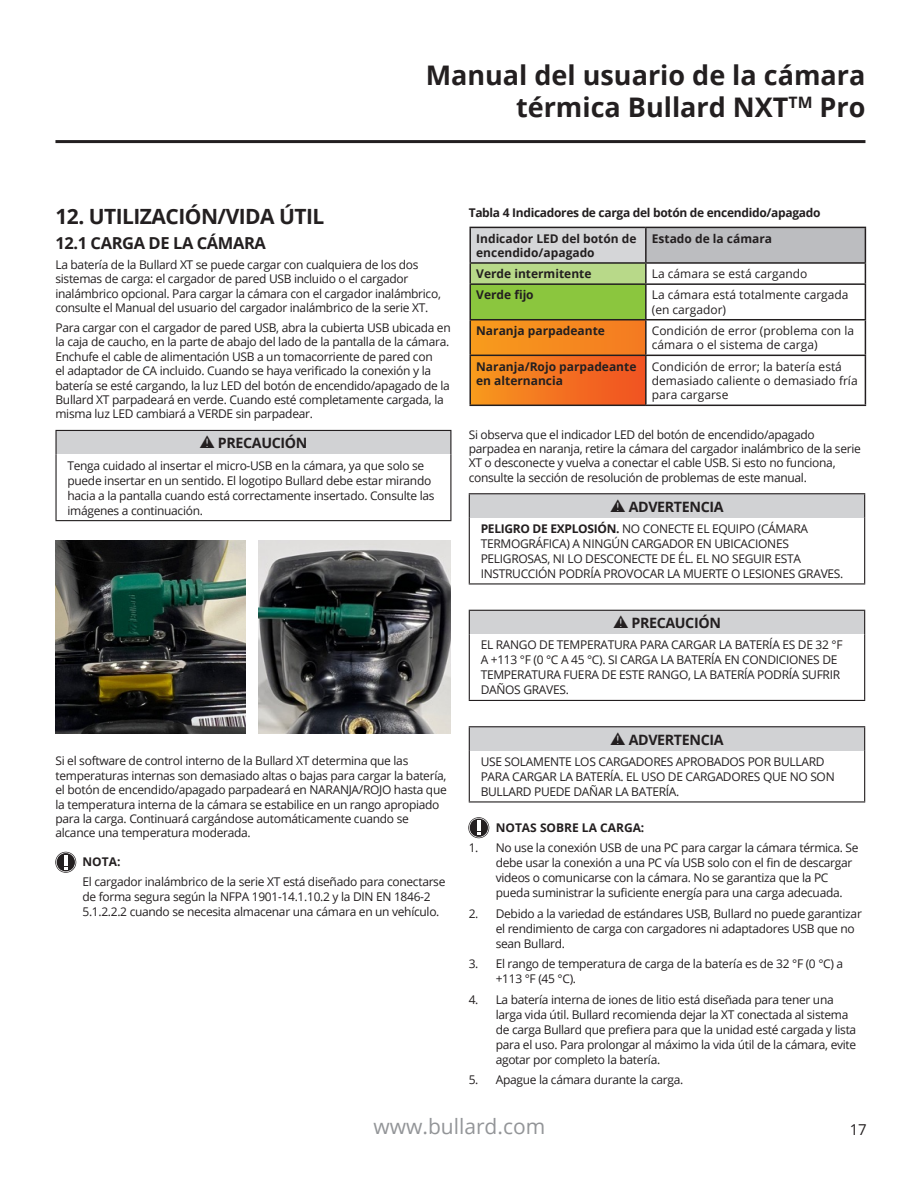
<style>
.page{position:relative;width:918px;height:1188px;background:#fff}
.page>*{position:absolute;margin:0;border:0;box-sizing:border-box;transform-origin:0 0}
.t1{font:700 27px/32.4px "Open Sans";color:#231f20;text-align:right}
.t2{font:700 21px "Open Sans";letter-spacing:-.025em;color:#231f20}
.t3{font:21px "Open Sans";color:#939598}
.t4{font:700 16.5px "Open Sans";letter-spacing:-.025em;color:#231f20}
.t5{font:15px "Open Sans";color:#231f20}
.t6{font:700 14.25px "Open Sans";letter-spacing:-.025em;color:#231f20}
.t7{font:12px/15px "Open Sans";letter-spacing:-.025em;color:#231f20}
.t8{font:12px/14.4px "Open Sans";color:#231f20}
.t9{font:700 12px/14.4px "Open Sans";color:#231f20}
.t10{font:700 12px "Open Sans";letter-spacing:-.025em;color:#231f20}
.s1{font-weight:700}
</style>
<div class="page">
<div style="left:56px;top:430px;width:395px;height:24px;background:#d1d2d4"></div>
<hr style="left:55px;top:430px;width:396px;height:1px;background:#231f20">
<hr style="left:55px;top:431px;width:2px;height:23px;background:#231f20">
<svg style="left:450px;top:431px;width:1px;height:23px"></svg>
<hr style="left:55px;top:454px;width:2px;height:66px;background:#231f20">
<hr style="left:450px;top:454px;width:1px;height:66px;background:#231f20">
<hr style="left:55px;top:520px;width:396px;height:1px;background:#231f20">
<div style="left:469px;top:494px;width:396px;height:24px;background:#d1d2d4"></div>
<hr style="left:469px;top:493px;width:396px;height:1px;background:#231f20">
<svg style="left:469px;top:494px;width:1px;height:24px"></svg>
<svg style="left:864px;top:494px;width:1px;height:24px"></svg>
<hr style="left:469px;top:518px;width:1px;height:65px;background:#231f20">
<hr style="left:864px;top:518px;width:1px;height:65px;background:#231f20">
<hr style="left:469px;top:583px;width:396px;height:2px;background:#231f20">
<div style="left:469px;top:610px;width:396px;height:24px;background:#d1d2d4"></div>
<hr style="left:469px;top:610px;width:396px;height:1px;background:#231f20">
<svg style="left:469px;top:611px;width:1px;height:23px"></svg>
<svg style="left:864px;top:611px;width:1px;height:23px"></svg>
<hr style="left:469px;top:634px;width:1px;height:66px;background:#231f20">
<hr style="left:864px;top:634px;width:1px;height:66px;background:#231f20">
<hr style="left:469px;top:700px;width:396px;height:1px;background:#231f20">
<div style="left:469px;top:727px;width:396px;height:24px;background:#d1d2d4"></div>
<hr style="left:469px;top:726px;width:396px;height:1px;background:#231f20">
<svg style="left:469px;top:727px;width:1px;height:24px"></svg>
<svg style="left:864px;top:727px;width:1px;height:24px"></svg>
<hr style="left:469px;top:751px;width:1px;height:50px;background:#231f20">
<hr style="left:864px;top:751px;width:1px;height:50px;background:#231f20">
<hr style="left:469px;top:801px;width:396px;height:2px;background:#231f20">
<hr style="left:55px;top:140px;width:810px;height:3px;background:#231f20">
<img style="left:55px;top:540px;width:190px;height:194px">
<img style="left:259px;top:540px;width:191px;height:194px">
<svg style="left:55px;top:852px;width:21px;height:21px"></svg>
<div style="left:470px;top:227px;width:176px;height:36px;background:#d5d6d8"></div>
<div style="left:646px;top:227px;width:219px;height:36px;background:#bcbdc0"></div>
<div style="left:470px;top:263px;width:176px;height:21px;background:#b8d989"></div>
<div style="left:470px;top:284px;width:176px;height:36px;background:#8bc63e"></div>
<div style="left:470px;top:320px;width:176px;height:35px;background:linear-gradient(to right,#f89c1c,#f47a22)"></div>
<div style="left:470px;top:355px;width:176px;height:50px;background:linear-gradient(to right,#f7981e,#f15022)"></div>
<hr style="left:469px;top:227px;width:177px;height:1px;background:#231f20">
<hr style="left:469px;top:228px;width:2px;height:34px;background:#231f20">
<hr style="left:646px;top:227px;width:220px;height:1px;background:#231f20">
<hr style="left:645px;top:228px;width:2px;height:34px;background:#231f20">
<hr style="left:865px;top:228px;width:1px;height:34px;background:#231f20">
<hr style="left:469px;top:262px;width:177px;height:2px;background:#231f20">
<svg style="left:469px;top:264px;width:2px;height:19px"></svg>
<hr style="left:646px;top:262px;width:220px;height:2px;background:#231f20">
<svg style="left:645px;top:264px;width:2px;height:19px"></svg>
<svg style="left:865px;top:264px;width:1px;height:19px"></svg>
<hr style="left:469px;top:283px;width:177px;height:2px;background:#231f20">
<hr style="left:469px;top:285px;width:2px;height:34px;background:#231f20">
<hr style="left:646px;top:283px;width:220px;height:2px;background:#231f20">
<hr style="left:645px;top:285px;width:2px;height:34px;background:#231f20">
<hr style="left:865px;top:285px;width:1px;height:34px;background:#231f20">
<hr style="left:469px;top:319px;width:177px;height:1px;background:#231f20">
<hr style="left:469px;top:320px;width:2px;height:35px;background:#231f20">
<hr style="left:646px;top:319px;width:220px;height:1px;background:#231f20">
<hr style="left:645px;top:320px;width:2px;height:35px;background:#231f20">
<hr style="left:865px;top:320px;width:1px;height:35px;background:#231f20">
<hr style="left:469px;top:355px;width:177px;height:1px;background:#231f20">
<hr style="left:469px;top:356px;width:2px;height:49px;background:#231f20">
<hr style="left:646px;top:355px;width:220px;height:1px;background:#231f20">
<hr style="left:645px;top:356px;width:2px;height:49px;background:#231f20">
<hr style="left:865px;top:356px;width:1px;height:49px;background:#231f20">
<hr style="left:469px;top:405px;width:177px;height:1px;background:#231f20">
<hr style="left:646px;top:405px;width:220px;height:1px;background:#231f20">
<svg style="left:468px;top:817px;width:21px;height:21px"></svg>
<p class="t1" style="left:426px;top:58px;width:441px">Manual del usuario de la cámara térmica Bullard NXT<sup>TM</sup> Pro</p>
<p class="t2" style="left:55px;top:202px;width:271px">12. UTILIZACIÓN/VIDA ÚTIL</p>
<p class="t4" style="left:55px;top:232px;width:212px">12.1 CARGA DE LA CÁMARA</p>
<p class="t7" style="left:55px;top:257px;width:387px;line-height:14.4px">La batería de la Bullard XT se puede cargar con cualquiera de los dos sistemas de carga: el cargador de pared USB incluido o el cargador inalámbrico opcional. Para cargar la cámara con el cargador inalámbrico, consulte el Manual del usuario del cargador inalámbrico de la serie XT.</p>
<p class="t7" style="left:55px;top:320px;width:397px;line-height:14.4px">Para cargar con el cargador de pared USB, abra la cubierta USB ubicada en la caja de caucho, en la parte de abajo del lado de la pantalla de la cámara.<br>Enchufe el cable de alimentación USB a un tomacorriente de pared con<br>el adaptador de CA incluido. Cuando se haya verificado la conexión y la batería se esté cargando, la luz LED del botón de encendido/apagado de la Bullard XT parpadeará en verde. Cuando esté completamente cargada, la misma luz LED cambiará a VERDE sin parpadear.</p>
<p class="t6" style="left:218px;top:433px;width:91px">PRECAUCIÓN</p>
<p class="t7" style="left:67px;top:457px;width:369px">Tenga cuidado al insertar el micro-USB en la cámara, ya que solo se puede insertar en un sentido. El logotipo Bullard debe estar mirando hacia a la pantalla cuando está correctamente insertado. Consulte las imágenes a continuación.</p>
<p class="t7" style="left:55px;top:754px;width:393px;line-height:14.4px">Si el software de control interno de la Bullard XT determina que las temperaturas internas son demasiado altas o bajas para cargar la batería, el botón de encendido/apagado parpadeará en NARANJA/ROJO hasta que la temperatura interna de la cámara se estabilice en un rango apropiado para la carga. Continuará cargándose automáticamente cuando se alcance una temperatura moderada.</p>
<p class="t9" style="left:82px;top:854px;width:39px">NOTA:</p>
<p class="t7" style="left:82px;top:874px;width:364px">El cargador inalámbrico de la serie XT está diseñado para conectarse de forma segura según la NFPA 1901-14.1.10.2 y la DIN EN 1846-2<br>5.1.2.2.2 cuando se necesita almacenar una cámara en un vehículo.</p>
<p class="t10" style="left:469px;top:204px;width:353px">Tabla 4 Indicadores de carga del botón de encendido/apagado</p>
<p class="t9" style="left:476px;top:231px;width:162px">Indicador LED del botón de encendido/apagado</p>
<p class="t9" style="left:652px;top:231px;width:122px">Estado de la cámara</p>
<p class="t9" style="left:476px;top:266px;width:117px">Verde intermitente</p>
<p class="t8" style="left:652px;top:266px;width:157px">La cámara se está cargando</p>
<p class="t9" style="left:476px;top:287px;width:59px">Verde fijo</p>
<p class="t8" style="left:652px;top:287px;width:198px">La cámara está totalmente cargada (en cargador)</p>
<p class="t9" style="left:476px;top:323px;width:130px">Naranja parpadeante</p>
<p class="t8" style="left:652px;top:323px;width:204px">Condición de error (problema con la cámara o el sistema de carga)</p>
<p class="t9" style="left:476px;top:359px;width:162px">Naranja/Rojo parpadeante en alternancia</p>
<p class="t8" style="left:652px;top:359px;width:207px">Condición de error; la batería está demasiado caliente o demasiado fría para cargarse</p>
<p class="t7" style="left:469px;top:427px;width:394px;line-height:14.4px">Si observa que el indicador LED del botón de encendido/apagado parpadea en naranja, retire la cámara del cargador inalámbrico de la serie XT o desconecte y vuelva a conectar el cable USB. Si esto no funciona, consulte la sección de resolución de problemas de este manual.</p>
<p class="t6" style="left:629px;top:497px;width:96px">ADVERTENCIA</p>
<p class="t7" style="left:481px;top:521px;width:364px"><span class="s1">PELIGRO DE EXPLOSIÓN.</span> NO CONECTE EL EQUIPO (CÁMARA TERMOGRÁFICA) A NINGÚN CARGADOR EN UBICACIONES PELIGROSAS, NI LO DESCONECTE DE ÉL. EL NO SEGUIR ESTA INSTRUCCIÓN PODRÍA PROVOCAR LA MUERTE O LESIONES GRAVES.</p>
<p class="t6" style="left:631px;top:613px;width:91px">PRECAUCIÓN</p>
<p class="t7" style="left:481px;top:637px;width:363px">EL RANGO DE TEMPERATURA PARA CARGAR LA BATERÍA ES DE 32 °F A +113 °F (0 °C A 45 °C). SI CARGA LA BATERÍA EN CONDICIONES DE TEMPERATURA FUERA DE ESTE RANGO, LA BATERÍA PODRÍA SUFRIR DAÑOS GRAVES.</p>
<p class="t6" style="left:629px;top:730px;width:96px">ADVERTENCIA</p>
<p class="t7" style="left:481px;top:754px;width:356px">USE SOLAMENTE LOS CARGADORES APROBADOS POR BULLARD<br>PARA CARGAR LA BATERÍA. EL USO DE CARGADORES QUE NO SON<br>BULLARD PUEDE DAÑAR LA BATERÍA.</p>
<p class="t9" style="left:496px;top:820px;width:150px">NOTAS SOBRE LA CARGA:</p>
<p class="t7" style="left:496px;top:840px;width:364px;text-indent:-27px">1. No use la conexión USB de una PC para cargar la cámara térmica. Se debe usar la conexión a una PC vía USB solo con el fin de descargar videos o comunicarse con la cámara. No se garantiza que la PC pueda suministrar la suficiente energía para una carga adecuada.</p>
<p class="t7" style="left:496px;top:906px;width:368px;text-indent:-27px">2. Debido a la variedad de estándares USB, Bullard no puede garantizar el rendimiento de carga con cargadores ni adaptadores USB que no sean Bullard.</p>
<p class="t7" style="left:496px;top:956px;width:349px;text-indent:-27px">3. El rango de temperatura de carga de la batería es de 32 °F (0 °C) a +113 °F (45 °C).</p>
<p class="t7" style="left:496px;top:991px;width:362px;text-indent:-27px">4. La batería interna de iones de litio está diseñada para tener una larga vida útil. Bullard recomienda dejar la XT conectada al sistema de carga Bullard que prefiera para que la unidad esté cargada y lista para el uso. Para prolongar al máximo la vida útil de la cámara, evite agotar por completo la batería.</p>
<p class="t7" style="left:469px;top:1072px;width:216px">5. Apague la cámara durante la carga.</p>
<p class="t3" style="left:373px;top:1112px;width:173px">www.bullard.com</p>
<p class="t5" style="left:850px;top:1119px;width:19px">17</p>
</div>
